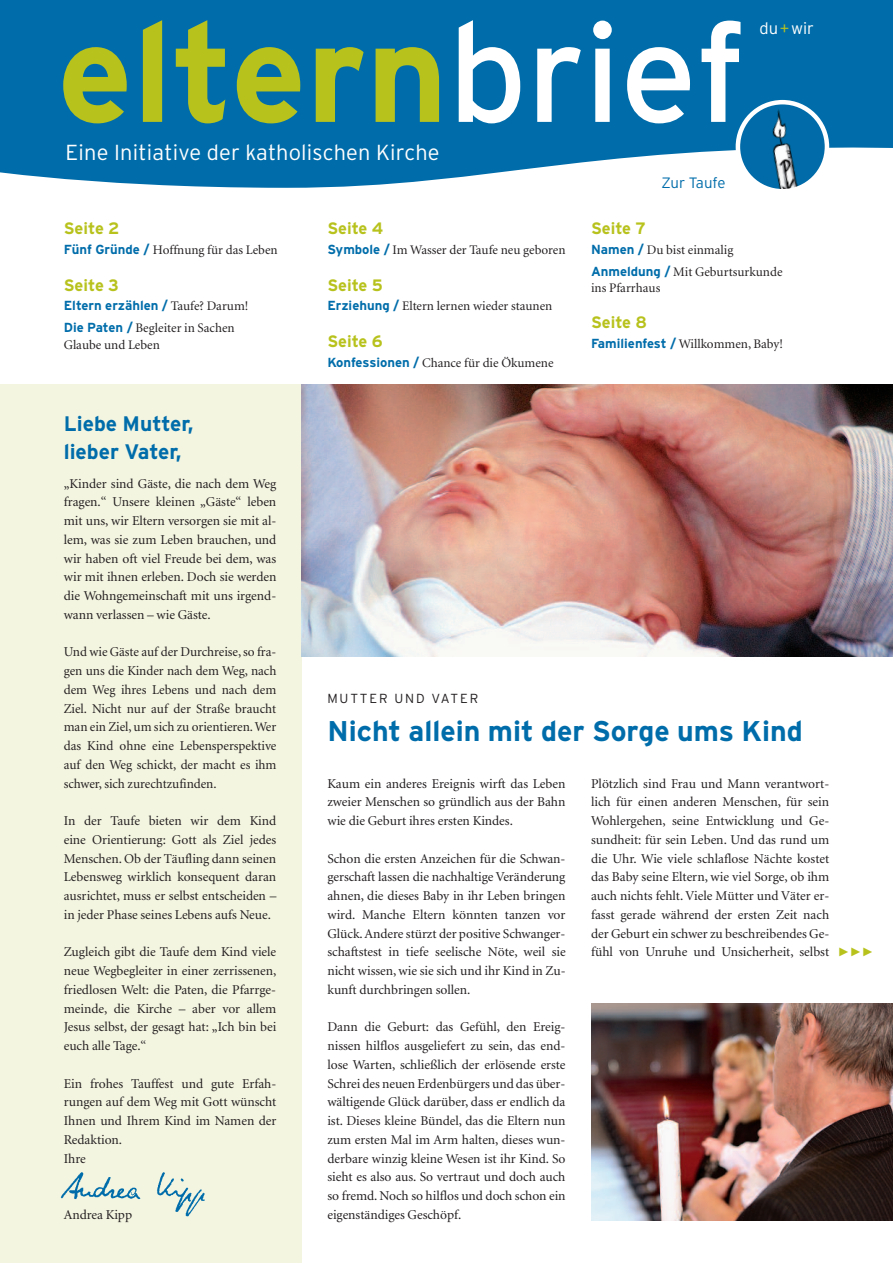
<style>
.page{position:relative;width:893px;height:1263px;background:#fff}
.page>*{position:absolute;margin:0;border:0;box-sizing:border-box;transform-origin:0 0}
.t1{font:700 139.5px "Interstate";color:#b8c21d}
.t2{font:700 28.5px "Interstate";color:#006daa}
.t3{font:300 21.75px "Interstate";letter-spacing:.01em;color:#fff}
.t4{font:700 21px/28.2px "Interstate";color:#006daa}
.t5{font:18px "FF Dingbats Arrows One";color:#b8c21d}
.t6{font:700 16.5px "Interstate";letter-spacing:-.005em;color:#b8c21d}
.t7{font:300 16.5px "Interstate";color:#fff}
.t8{font:300 15px "Interstate";letter-spacing:-.01em;color:#006daa}
.t9{font:13.5px/18.8px "Minion";letter-spacing:-.005em;color:#231f20;text-align:justify}
.t10{font:13.2px/16.5px "Minion";color:#231f20}
.t11{font:700 13.2px "Interstate";color:#006daa}
.t12{font:300 13.2px "Interstate";letter-spacing:.14em;color:#231f20}
.s1{font-weight:400;color:#fff}
.s2{color:#b8c21d}
.s3{font-family:"Interstate";font-weight:700;color:#006daa}
.s4{font-family:"Minion";font-weight:400;color:#231f20}
</style>
<div class="page">
<svg style="left:0;top:0;width:893px;height:188px;background:#1377b0"></svg>
<div style="left:0;top:384px;width:302px;height:879px;background:#f4f5e1"></div>
<img style="left:60px;top:1172px;width:145px;height:45px">
<img style="left:302px;top:384px;width:591px;height:272px">
<svg style="left:736px;top:100px;width:93px;height:89px"></svg>
<img style="left:591px;top:1003px;width:302px;height:217px">
<h1 class="t1" style="left:58px;top:-8px;width:690px">eltern<span class="s1">brief</span></h1>
<h3 class="t3" style="left:66px;top:139px;width:375px">Eine Initiative der katholischen Kirche</h3>
<p class="t8" style="left:661px;top:174px;width:66px">Zur Taufe</p>
<p class="t7" style="left:759px;top:19px;width:56px">du<span class="s2">+</span>wir</p>
<p class="t6" style="left:64px;top:219px;width:57px">Seite 2</p>
<p class="t10" style="left:64px;top:243px;width:215px"><span class="s3">Fünf Gründe /</span> Hoffnung für das Leben</p>
<p class="t6" style="left:64px;top:275px;width:57px">Seite 3</p>
<p class="t11" style="left:64px;top:298px;width:186px">Eltern erzählen / <span class="s4">Taufe? Darum!</span></p>
<p class="t10" style="left:64px;top:321px;width:172px"><span class="s3">Die Paten /</span> Begleiter in Sachen<br>Glaube und Leben</p>
<p class="t6" style="left:327px;top:219px;width:57px">Seite 4</p>
<p class="t10" style="left:327px;top:243px;width:240px"><span class="s3">Symbole /</span> Im Wasser der Taufe neu geboren</p>
<p class="t6" style="left:327px;top:275px;width:57px">Seite 5</p>
<p class="t10" style="left:327px;top:299px;width:227px"><span class="s3">Erziehung /</span> Eltern lernen wieder staunen</p>
<p class="t6" style="left:327px;top:332px;width:57px">Seite 6</p>
<p class="t10" style="left:327px;top:355px;width:228px"><span class="s3">Konfessionen /</span> Chance für die Ökumene</p>
<p class="t6" style="left:591px;top:219px;width:56px">Seite 7</p>
<p class="t10" style="left:591px;top:240px;width:193px;line-height:21.8px"><span class="s3">Namen /</span> Du bist einmalig<br><span class="s3">Anmeldung /</span> Mit Geburtsurkunde</p>
<p class="t10" style="left:591px;top:281px;width:71px">ins Pfarrhaus</p>
<p class="t6" style="left:591px;top:313px;width:57px">Seite 8</p>
<p class="t10" style="left:591px;top:336px;width:193px"><span class="s3">Familienfest /</span> Willkommen, Baby!</p>
<h3 class="t4" style="left:64px;top:410px;width:131px">Liebe Mutter, lieber Vater,</h3>
<p class="t9" style="left:64px;top:475px;width:214px">„Kinder sind Gäste, die nach dem Weg fragen.“ Unsere kleinen „Gäste“ leben mit uns, wir Eltern versorgen sie mit al&shy;lem, was sie zum Leben brauchen, und wir haben oft viel Freude bei dem, was wir mit ihnen erleben. Doch sie werden die Wohngemeinschaft mit uns irgend&shy;wann verlassen – wie Gäste.</p>
<p class="t9" style="left:64px;top:644px;width:214px">Und wie Gäste auf der Durchreise, so fra&shy;gen uns die Kinder nach dem Weg, nach dem Weg ihres Lebens und nach dem Ziel. Nicht nur auf der Straße braucht man ein Ziel, um sich zu orientieren. Wer das Kind ohne eine Lebensperspektive auf den Weg schickt, der macht es ihm schwer, sich zurechtzufinden.</p>
<p class="t9" style="left:64px;top:812px;width:214px">In der Taufe bieten wir dem Kind eine Orientierung: Gott als Ziel jedes Menschen. Ob der Täufling dann seinen Lebensweg wirklich konsequent daran ausrichtet, muss er selbst entscheiden – in jeder Phase seines Lebens aufs Neue.</p>
<p class="t9" style="left:64px;top:944px;width:214px">Zugleich gibt die Taufe dem Kind viele neue Wegbegleiter in einer zerrissenen, friedlosen Welt: die Paten, die Pfarrge&shy;meinde, die Kirche – aber vor allem Jesus selbst, der gesagt hat: „Ich bin bei euch alle Tage.“</p>
<p class="t9" style="left:64px;top:1075px;width:214px;text-align:left">Ein frohes Tauffest und gute Erfah&shy;rungen auf dem Weg mit Gott wünscht<br>Ihnen und Ihrem Kind im Namen der<br>Redaktion.<br>Ihre</p>
<p class="t9" style="left:64px;top:1206px;width:70px">Andrea Kipp</p>
<p class="t12" style="left:327px;top:691px;width:152px">MUTTER UND VATER</p>
<h2 class="t2" style="left:327px;top:714px;width:477px">Nicht allein mit der Sorge ums Kind</h2>
<p class="t9" style="left:591px;top:775px;width:240px">Plötzlich sind Frau und Mann verantwort&shy;lich für einen anderen Menschen, für sein Wohlergehen, seine Entwicklung und Ge&shy;sundheit: für sein Leben. Und das rund um die Uhr. Wie viele schlaflose Nächte kostet das Baby seine Eltern, wie viel Sorge, ob ihm auch nichts fehlt. Viele Mütter und Väter er&shy;fasst gerade während der ersten Zeit nach der Geburt ein schwer zu beschreibendes Ge&shy;fühl von Unruhe und Unsicherheit, selbst</p>
<p class="t9" style="left:327px;top:775px;width:240px">Kaum ein anderes Ereignis wirft das Leben zweier Menschen so gründlich aus der Bahn wie die Geburt ihres ersten Kindes.</p>
<p class="t9" style="left:327px;top:850px;width:240px">Schon die ersten Anzeichen für die Schwan&shy;gerschaft lassen die nachhaltige Veränderung ahnen, die dieses Baby in ihr Leben bringen wird. Manche Eltern könnten tanzen vor Glück. Andere stürzt der positive Schwanger&shy;schaftstest in tiefe seelische Nöte, weil sie nicht wissen, wie sie sich und ihr Kind in Zu&shy;kunft durchbringen sollen.</p>
<p class="t9" style="left:327px;top:1019px;width:240px">Dann die Geburt: das Gefühl, den Ereig&shy;nissen hilflos ausgeliefert zu sein, das end&shy;lose Warten, schließlich der erlösende erste Schrei des neuen Erdenbürgers und das über&shy;wältigende Glück darüber, dass er endlich da ist. Dieses kleine Bündel, das die Eltern nun zum ersten Mal im Arm halten, dieses wun&shy;derbare winzig kleine Wesen ist ihr Kind. So sieht es also aus. So vertraut und doch auch so fremd. Noch so hilflos und doch schon ein eigenständiges Geschöpf.</p>
<h3 class="t5" style="left:838px;top:941px;width:38px">✓✓✓</h3>
</div>
